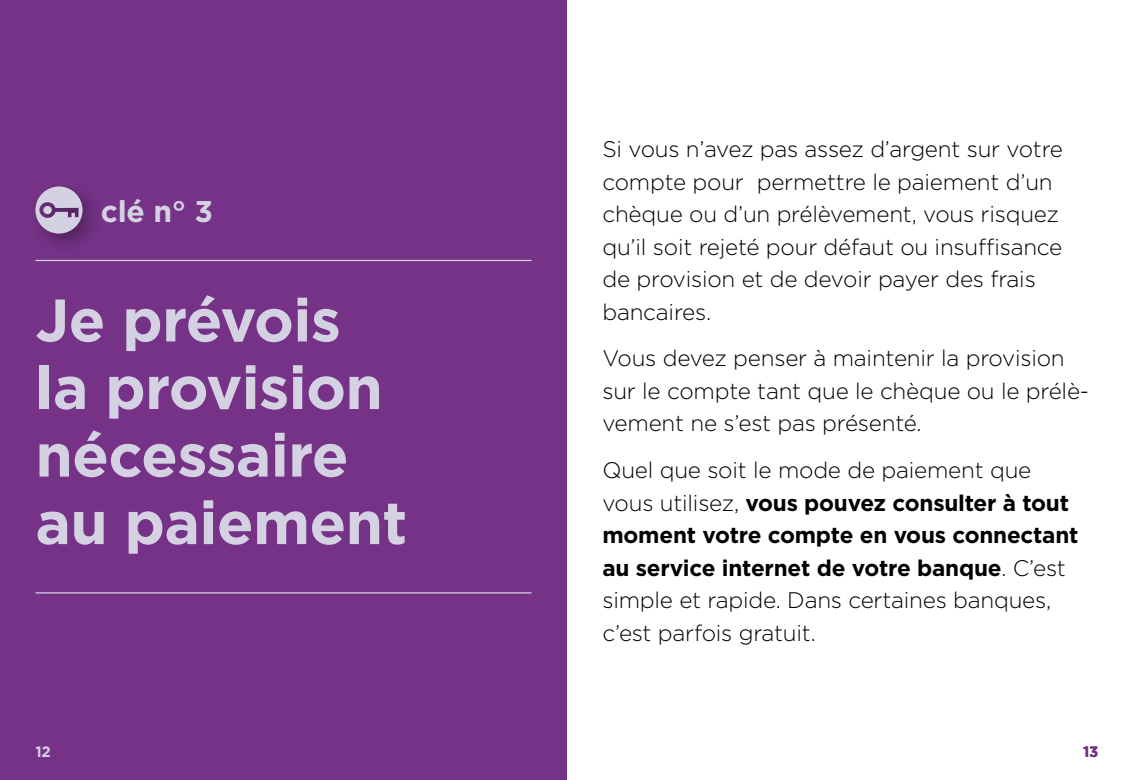
<style>
.page{position:relative;width:1134px;height:780px;background:#fff}
.page>*{position:absolute;margin:0;border:0;box-sizing:border-box;transform-origin:0 0}
.H1_-_chapitres{font:700 60px/67.5px "Gotham";letter-spacing:-.01em;color:#d4d1e2}
.H3_-_Clés{font:700 30px "Gotham";color:#d4d1e2}
.Texte{font:300 22.5px/32.5px "Gotham";letter-spacing:-.01em;color:#000}
.t1{font:700 15px "Gotham";color:#d4d1e2}
.t2{font:700 15px "Gotham";color:#753286}
.s1{font-weight:700}
</style>
<div class="page">
<div style="left:0;top:0;width:567px;height:780px;background:#753286"></div>
<hr style="left:35px;top:260px;width:496px;height:1px;background:#d4d1e2">
<hr style="left:35px;top:592px;width:496px;height:1px;background:#d4d1e2">
<div style="left:29px;top:180px;width:75px;height:75px;background:#000;opacity:.3"></div>
<svg style="left:35px;top:186px;width:48px;height:47px"></svg>
<h3 class="H3_-_Clés" style="left:101px;top:191px;width:114px">clé n° 3</h3>
<h1 class="H1_-_chapitres" style="left:35px;top:286px;width:373px">Je prévois la provision nécessaire au paiement</h1>
<p class="Texte" style="left:602px;top:132px;width:462px">Si vous n’avez pas assez d’argent sur votre compte pour permettre le paiement d’un chèque ou d’un prélèvement, vous risquez qu’il soit rejeté pour défaut ou insuffisance de provision et de devoir payer des frais bancaires.</p>
<p class="Texte" style="left:602px;top:341px;width:488px">Vous devez penser à maintenir la provision sur le compte tant que le chèque ou le prélè&shy;vement ne s’est pas présenté.</p>
<p class="Texte" style="left:602px;top:453px;width:478px">Quel que soit le mode de paiement que vous utilisez, <span class="s1">vous pouvez consulter à tout moment votre compte en vous connectant au service internet de votre banque</span>. C’est simple et rapide. Dans certaines banques, c’est parfois gratuit.</p>
<p class="t1" style="left:35px;top:741px;width:17px">12</p>
<p class="t2" style="left:1083px;top:741px;width:17px">13</p>
</div>
